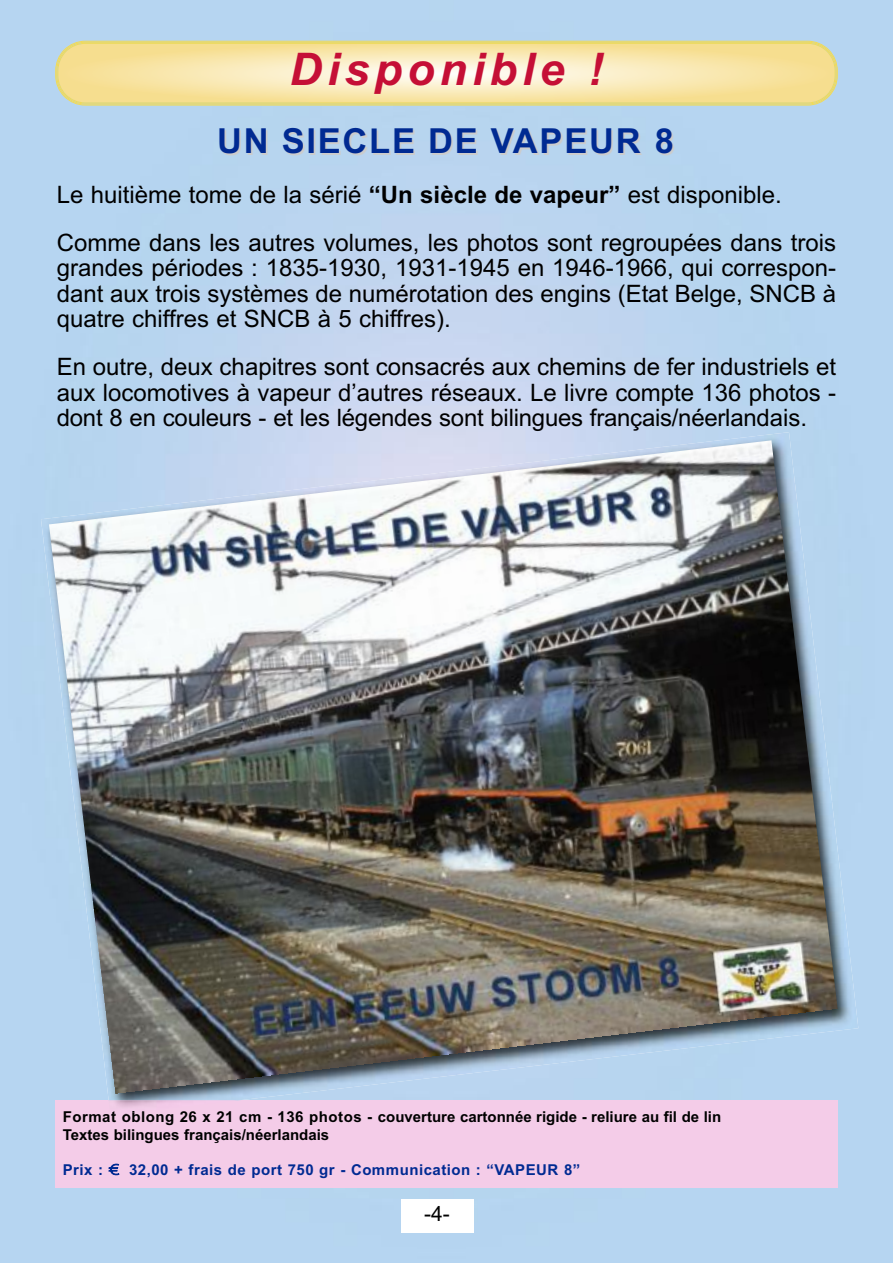
<style>
.page{position:relative;width:893px;height:1263px;background:#fff}
.page>*{position:absolute;margin:0;border:0;box-sizing:border-box;transform-origin:0 0}
.t1{font:italic 700 45px "Arial";letter-spacing:.11em;color:#c50f36}
.t2{font:700 34.5px "Arial";letter-spacing:.05em;color:#002a92}
.t3{font:24px/25.5px "Arial";color:#000;text-align:justify}
.t4{font:21px "Arial";color:#000}
.t5{font:700 15px/18px "Arial";color:#000}
.t6{font:700 15px "Arial";letter-spacing:.035em;color:#002a92}
.s1{font-weight:700}
.s2{font-family:"EU Ro Type Sans";font-weight:400}
</style>
<div class="page">
<svg style="left:55px;top:40px;width:783px;height:66px;background:#d8d794"></svg>
<svg style="left:57px;top:43px;width:779px;height:61px;background:#f7e6ab"></svg>
<div style="left:55px;top:1100px;width:783px;height:88px;background:#f4cce8"></div>
<img style="left:41px;top:432px;width:817px;height:668px">
<img style="left:111px;top:1111px;width:34px;height:4px">
<img style="left:49px;top:440px;width:788px;height:654px">
<h1 class="t1" style="left:290px;top:43px;width:315px">Disponible !</h1>
<h2 class="t2" style="left:217px;top:121px;width:458px">UN SIECLE DE VAPEUR 8</h2>
<p class="t3" style="left:57px;top:171px;width:781px;line-height:48px">Le huitième tome de la sérié <span class="s1">“Un siècle de vapeur”</span> est disponible.<br>Comme dans les autres volumes, les photos sont regroupées dans trois</p>
<p class="t3" style="left:57px;top:255px;width:781px">grandes périodes : 1835-1930, 1931-1945 en 1946-1966, qui correspon&shy;dant aux trois systèmes de numérotation des engins (Etat Belge, SNCB à quatre chiffres et SNCB à 5 chiffres).</p>
<p class="t3" style="left:57px;top:354px;width:781px">En outre, deux chapitres sont consacrés aux chemins de fer industriels et aux locomotives à vapeur d’autres réseaux. Le livre compte 136 photos - dont 8 en couleurs - et les légendes sont bilingues français/néerlandais.</p>
<p class="t5" style="left:63px;top:1107px;width:660px">Format oblong 26 x 21 cm - 136 photos - couverture cartonnée rigide - reliure au fil de lin<br>Textes bilingues français/néerlandais</p>
<p class="t6" style="left:63px;top:1161px;width:519px">Prix : <span class="s2">1</span> 32,00 + frais de port 750 gr - Communication : “VAPEUR 8”</p>
<p class="t4" style="left:424px;top:1202px;width:27px">-4-</p>
</div>
